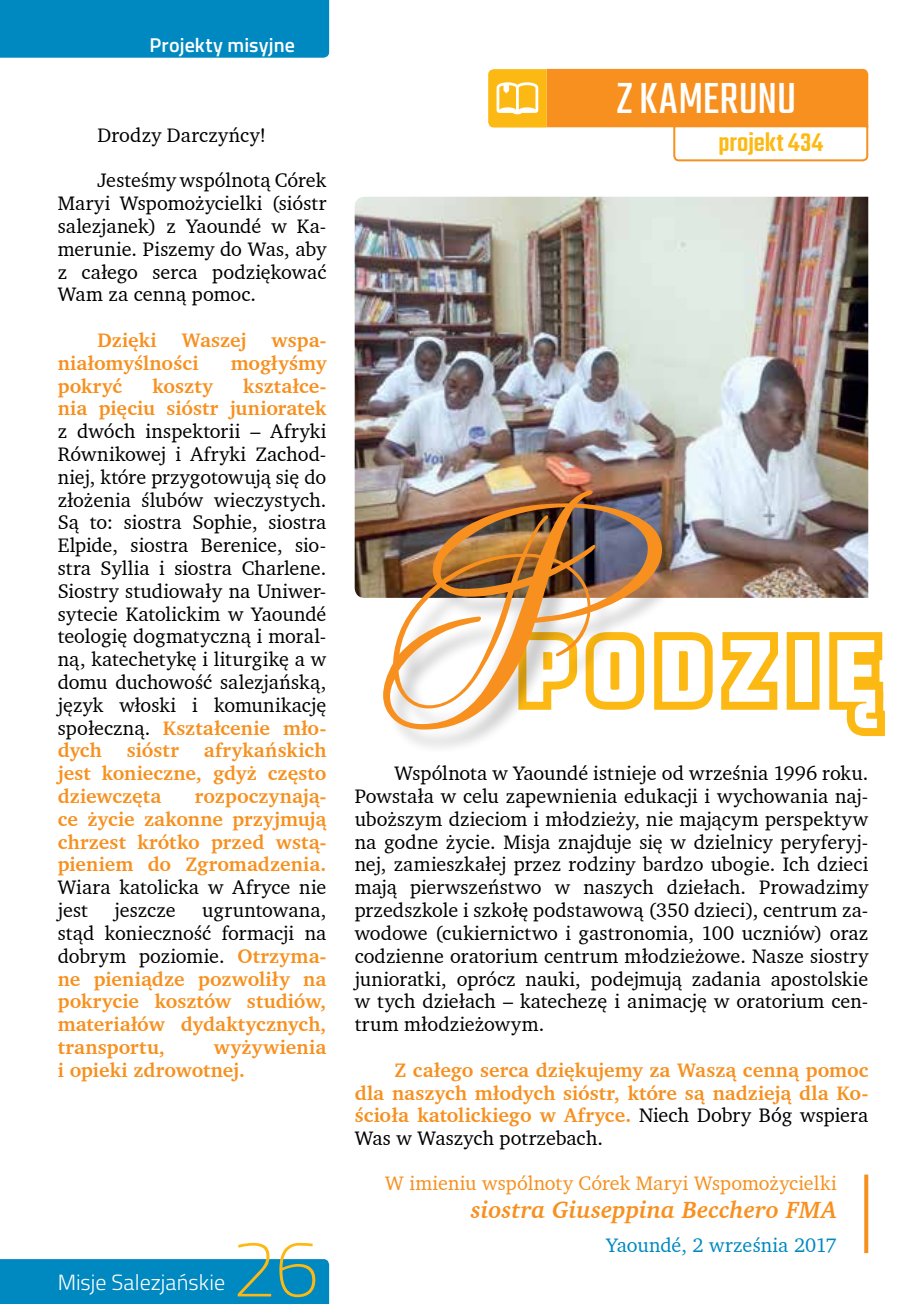
<style>
.page{position:relative;width:908px;height:1304px;background:#fff}
.page>*{position:absolute;margin:0;border:0;box-sizing:border-box;transform-origin:0 0}
.t1{font:700 96px "Teko";letter-spacing:.195em;color:#fff}
.t2{font:100 80px "Titillium Web";color:#fdb913}
.t3{font:48px "Teko";letter-spacing:.005em;color:#fff}
.t4{font:500 28px "Teko";letter-spacing:.01em;color:#fdb913}
.t5{font:italic 700 24px "Charter BT Pro";color:#f7901e}
.t6{font:300 22px "Titillium Web";color:#fff}
.t7{font:20px/22.8px "Charter BT Pro";letter-spacing:.005em;color:#000;text-align:justify}
.t8{font:700 20px/22.8px "Charter BT Pro";letter-spacing:.01em;color:#f7901e;text-align:justify}
.t9{font:20px "Charter BT Pro";letter-spacing:.01em;color:#f7901e}
.t10{font:20px "Charter BT Pro";letter-spacing:.005em;color:#0089c0}
.t11{font:600 20px "Titillium Web";letter-spacing:.005em;color:#fff}
.s1{font-weight:700;color:#f7901e}
.s2{font-weight:400;color:#000}
</style>
<div class="page">
<img style="left:354px;top:197px;width:513px;height:401px">
<svg style="left:864px;top:1175px;width:3px;height:78px"></svg>
<div style="left:0;top:0;width:329px;height:58px;background:#0089c0"></div>
<div style="left:0;top:1259px;width:329px;height:45px;background:#0089c0"></div>
<svg style="left:686px;top:632px;width:92px;height:78px"></svg>
<div style="left:786px;top:632px;width:33px;height:78px;border:16px solid #fdb913"></div>
<svg style="left:829px;top:632px;width:56px;height:105px;background:#fdc336"></svg>
<div style="left:386px;top:494px;width:300px;height:260px;background:#000;opacity:.2"></div>
<img style="left:383px;top:490px;width:278px;height:240px">
<svg style="left:488px;top:69px;width:380px;height:93px"></svg>
<p class="t11" style="left:149px;top:30px;width:147px">Projekty misyjne</p>
<p class="t7" style="left:97px;top:123px;width:170px">Drodzy Darczyńcy!</p>
<p class="t7" style="left:58px;top:169px;width:270px;text-indent:40px">Jesteśmy wspólnotą Córek Maryi Wspomożycielki (sióstr salezjanek) z Yaoundé w Ka&shy;merunie. Piszemy do Was, aby z całego serca podziękować Wam za cenną pomoc.</p>
<p class="t8" style="left:97px;top:329px;width:61px">Dzięki</p>
<p class="t8" style="left:182px;top:329px;width:66px">Waszej</p>
<p class="t8" style="left:271px;top:329px;width:56px">wspa-</p>
<p class="t8" style="left:58px;top:352px;width:142px">niałomyślności</p>
<p class="t8" style="left:231px;top:352px;width:97px">mogłyśmy</p>
<p class="t8" style="left:58px;top:374px;width:66px">pokryć</p>
<p class="t8" style="left:152px;top:374px;width:62px">koszty</p>
<p class="t8" style="left:58px;top:374px;width:270px;text-align:right">kształce-<br>nia pięciu sióstr junioratek</p>
<p class="t7" style="left:58px;top:420px;width:270px">z dwóch inspektorii – Afryki Równikowej i Afryki Zachod&shy;niej, które przygotowują się do złożenia ślubów wieczystych.<br>Są to: siostra Sophie, siostra Elpide, siostra Berenice, sio&shy;stra Syllia i siostra Charlene.<br>Siostry studiowały na Uniwer&shy;sytecie Katolickim w Yaoundé teologię dogmatyczną i moral&shy;ną, katechetykę i liturgikę a w domu duchowość salezjańską, język włoski i komunikację społeczną. <span class="s1">Kształcenie mło&shy;dych sióstr afrykańskich jest konieczne, gdyż często dziewczęta</span></p>
<p class="t8" style="left:58px;top:785px;width:270px;text-indent:137px">rozpoczynają&shy;ce życie zakonne przyjmują chrzest krótko przed wstą&shy;pieniem do Zgromadzenia.</p>
<p class="t7" style="left:58px;top:876px;width:270px">Wiara katolicka w Afryce nie jest</p>
<p class="t7" style="left:114px;top:899px;width:63px">jeszcze</p>
<p class="t8" style="left:58px;top:899px;width:270px;text-indent:144px"><span class="s2">ugruntowana, stąd konieczność formacji na dobrym poziomie.</span> Otrzyma&shy;ne pieniądze pozwoliły na pokrycie kosztów studiów, materiałów dydaktycznych, transportu,</p>
<p class="t8" style="left:58px;top:1036px;width:270px;text-indent:156px">wyżywienia i opieki zdrowotnej.</p>
<p class="t6" style="left:58px;top:1266px;width:169px">Misje Salezjańskie</p>
<h2 class="t2" style="left:232px;top:1211px;width:89px">26</h2>
<h3 class="t3" style="left:617px;top:72px;width:180px">Z KAMERUNU</h3>
<h3 class="t4" style="left:718px;top:126px;width:106px">projekt 434</h3>
<h1 class="t1" style="left:522px;top:610px;width:355px">PODZIĘ</h1>
<p class="t7" style="left:354px;top:762px;width:515px;text-indent:40px">Wspólnota w Yaoundé istnieje od września 1996 roku.<br>Powstała w celu zapewnienia edukacji i wychowania naj&shy;uboższym dzieciom i młodzieży, nie mającym perspektyw na godne życie. Misja znajduje się w dzielnicy peryferyj&shy;nej, zamieszkałej przez rodziny bardzo ubogie. Ich dzieci mają pierwszeństwo w naszych dziełach. Prowadzimy przedszkole i szkołę podstawową (350 dzieci), centrum za&shy;wodowe (cukiernictwo i gastronomia, 100 uczniów) oraz codzienne oratorium centrum młodzieżowe. Nasze siostry junioratki, oprócz nauki, podejmują zadania apostolskie w tych dziełach – katechezę i animację w oratorium cen&shy;trum młodzieżowym.</p>
<p class="t8" style="left:354px;top:1058px;width:515px;text-indent:40px">Z całego serca dziękujemy za Waszą cenną pomoc dla naszych młodych sióstr, które są nadzieją dla Ko&shy;ścioła katolickiego w Afryce. <span class="s2">Niech Dobry Bóg wspiera Was w Waszych potrzebach.</span></p>
<p class="t9" style="left:385px;top:1170px;width:452px">W imieniu wspólnoty Córek Maryi Wspomożycielki</p>
<p class="t5" style="left:471px;top:1195px;width:367px">siostra Giuseppina Becchero FMA</p>
<p class="t10" style="left:606px;top:1233px;width:232px">Yaoundé, 2 września 2017</p>
</div>
